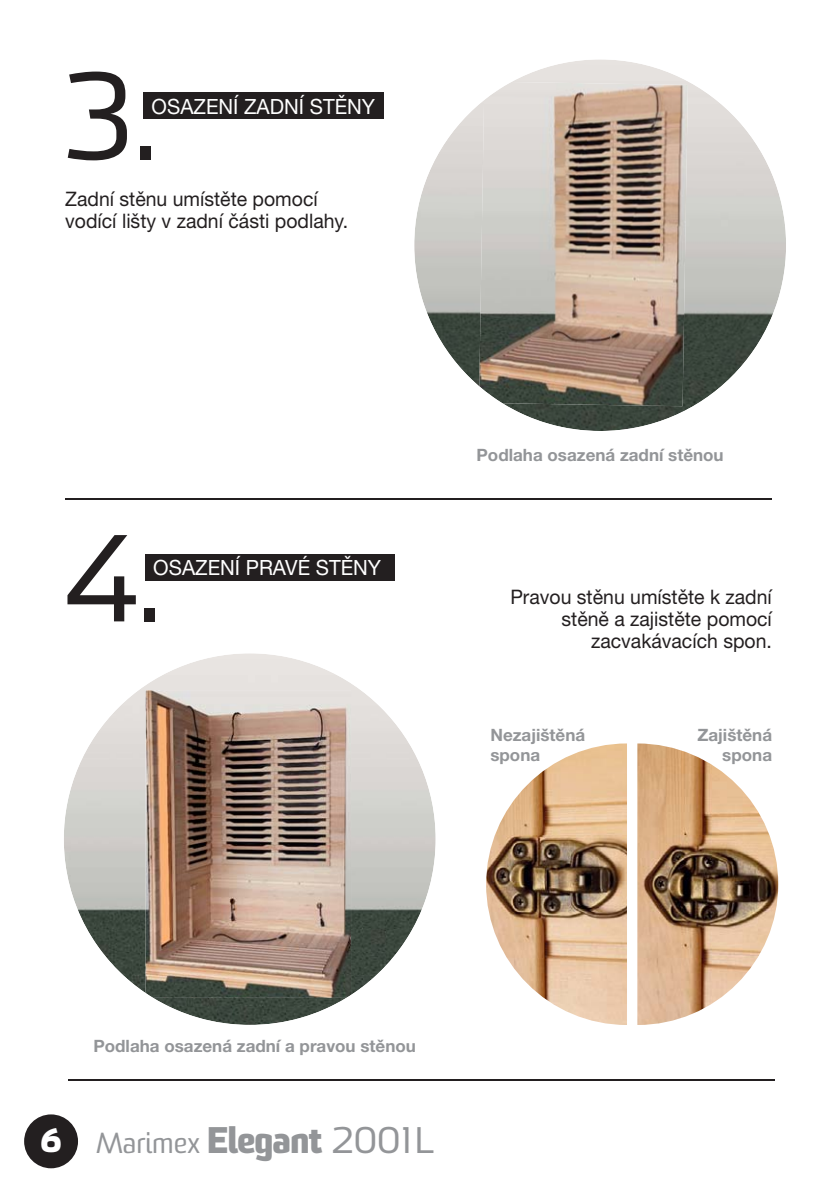
<style>
.page{position:relative;width:840px;height:1191px;background:#fff}
.page>*{position:absolute;margin:0;border:0;box-sizing:border-box;transform-origin:0 0}
.t1{font:120px "Sommet";color:#231f20}
.t2{font:800 32.8px "Sommet";color:#fff}
.t3{font:28px "Sommet";color:#939598}
.t4{font:21px "Helvetica Neue CE";color:#fff}
.t5{font:20px/22px "Helvetica Neue CE";color:#231f20}
.t6{font:700 17px/20px "Helvetica Neue CE";color:#939598}
.s1{font-weight:800;font-size:36px}
.s2{font-size:36px}
</style>
<div class="page">
<div style="left:24px;top:1114px;width:54px;height:54px;background:#231f20;border-radius:50%"></div>
<hr style="left:68px;top:1079px;width:706px;height:1px;background:#231f20">
<div style="left:143px;top:92px;width:240px;height:27px;background:#231f20"></div>
<img style="left:414px;top:59px;width:371px;height:372px;border-radius:50%">
<img style="left:479px;top:82px;width:208px;height:324px">
<hr style="left:65px;top:499px;width:706px;height:1px;background:#231f20">
<div style="left:145px;top:554px;width:249px;height:27px;background:#231f20"></div>
<img style="left:64px;top:653px;width:371px;height:372px;border-radius:50%">
<img style="left:145px;top:690px;width:206px;height:308px">
<img style="left:637px;top:743px;width:140px;height:282px">
<img style="left:486px;top:743px;width:140px;height:282px">
<h1 class="t1" style="left:64px;top:73px;width:94px">3.</h1>
<p class="t5" style="left:65px;top:189px;width:284px">Zadní stěnu umístěte pomocí vodící lišty v zadní části podlahy.</p>
<p class="t4" style="left:151px;top:99px;width:225px">OSAZENÍ ZADNÍ STĚNY</p>
<h1 class="t1" style="left:65px;top:535px;width:97px">4.</h1>
<p class="t4" style="left:153px;top:560px;width:229px">OSAZENÍ PRAVÉ STĚNY</p>
<p class="t6" style="left:476px;top:446px;width:248px">Podlaha osazená zadní stěnou</p>
<p class="t5" style="left:510px;top:587px;width:263px;text-align:right">Pravou stěnu umístěte k zadní stěně a zajistěte pomocí zacvakávacích spon.</p>
<p class="t6" style="left:490px;top:726px;width:96px">Nezajištěná spona</p>
<p class="t6" style="left:697px;top:726px;width:76px;text-align:right">Zajištěná spona</p>
<h2 class="t2" style="left:41px;top:1128px;width:22px">6</h2>
<p class="t6" style="left:93px;top:1037px;width:324px">Podlaha osazená zadní a pravou stěnou</p>
<h3 class="t3" style="left:96px;top:1132px;width:339px">Marimex <span class="s1">Elegant</span> <span class="s2">2001 L</span></h3>
</div>
